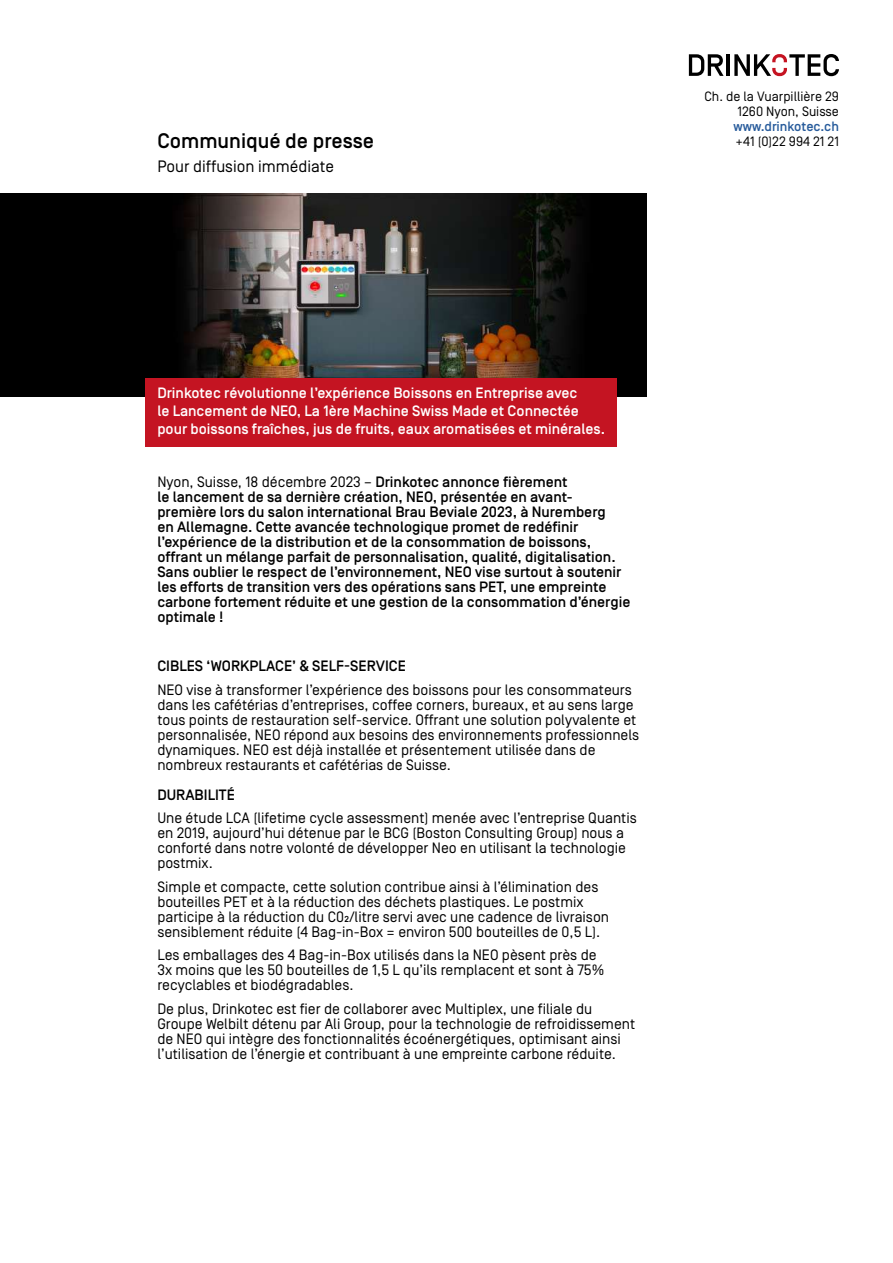
<style>
.page{position:relative;width:893px;height:1263px;background:#fff}
.page>*{position:absolute;margin:0;border:0;box-sizing:border-box;transform-origin:0 0}
.t1{font:500 21px "Simplon Norm";color:#000}
.t2{font:16.5px "Simplon Norm";color:#000}
.t3{font:15px/15px "Simplon Norm";color:#000}
.t4{font:500 15px/15px "Simplon Norm";color:#000}
.t5{font:500 15px/18px "Simplon Norm";color:#fff}
.t6{font:13.5px/15px "Simplon Norm";color:#000;text-align:right}
.t7{font:500 13.5px "Simplon Norm";color:#275b9b}
.s1{font-weight:400}
.s2{font-weight:500}
.s3{font-family:"Roboto";font-weight:500}
</style>
<div class="page">
<svg style="left:689px;top:54px;width:35px;height:22px"></svg>
<hr style="left:727px;top:54px;width:3px;height:22px;background:#000">
<svg style="left:734px;top:54px;width:105px;height:22px"></svg>
<img style="left:0;top:193px;width:646px;height:204px">
<div style="left:145px;top:379px;width:472px;height:68px;background:#c41422"></div>
<h1 class="t1" style="left:157px;top:129px;width:218px">Communiqué de presse</h1>
<p class="t2" style="left:157px;top:158px;width:178px">Pour diffusion immédiate</p>
<p class="t6" style="left:704px;top:89px;width:136px">Ch. de la Vuarpillière 29<br>1260 Nyon, Suisse</p>
<p class="t7" style="left:733px;top:119px;width:107px">www.drinkotec.ch</p>
<p class="t6" style="left:736px;top:134px;width:105px">+41 (0)22 994 21 21</p>
<p class="t5" style="left:157px;top:384px;width:449px">Drinkotec révolutionne l’expérience Boissons en Entreprise avec<br>le Lancement de NEO, La 1ère Machine Swiss Made et Connectée pour boissons fraîches, jus de fruits, eaux aromatisées et minérales.</p>
<p class="t4" style="left:157px;top:475px;width:475px"><span class="s1">Nyon, Suisse, 18 décembre 2023 –</span> Drinkotec annonce fièrement<br>le lancement de sa dernière création, NEO, présentée en avant&shy;première lors du salon international Brau Beviale 2023, à Nuremberg<br>en Allemagne. Cette avancée technologique promet de redéfinir l’expérience de la distribution et de la consommation de boissons, offrant un mélange parfait de personnalisation, qualité, digitalisation.<br>Sans oublier le respect de l’environnement, NEO vise surtout à soutenir les efforts de transition vers des opérations sans PET, une empreinte carbone fortement réduite et une gestion de la consommation d’énergie optimale !</p>
<p class="t3" style="left:157px;top:655px;width:476px;line-height:23.5px"><span class="s2">CIBLES ‘WORKPLACE’</span> <span class="s3">&amp;</span> <span class="s2">SELF-SERVICE<br></span>NEO vise à transformer l’expérience des boissons pour les consommateurs</p>
<p class="t3" style="left:157px;top:697px;width:483px">dans les cafétérias d’entreprises, coffee corners, bureaux, et au sens large tous points de restauration self-service. Offrant une solution polyvalente et personnalisée, NEO répond aux besoins des environnements professionnels dynamiques. NEO est déjà installée et présentement utilisée dans de nombreux restaurants et cafétérias de Suisse.</p>
<p class="t4" style="left:157px;top:788px;width:79px">DURABILITÉ</p>
<p class="t3" style="left:157px;top:811px;width:481px">Une étude LCA (lifetime cycle assessment) menée avec l’entreprise Quantis en 2019, aujourd’hui détenue par le BCG (Boston Consulting Group) nous a conforté dans notre volonté de développer Neo en utilisant la technologie postmix.</p>
<p class="t3" style="left:157px;top:879px;width:453px">Simple et compacte, cette solution contribue ainsi à l’élimination des bouteilles PET et à la réduction des déchets plastiques. Le postmix participe à la réduction du C02/litre servi avec une cadence de livraison sensiblement réduite (4 Bag-in-Box = environ 500 bouteilles de 0,5 L).</p>
<p class="t3" style="left:157px;top:948px;width:448px">Les emballages des 4 Bag-in-Box utilisés dans la NEO pèsent près de<br>3x moins que les 50 bouteilles de 1,5 L qu’ils remplacent et sont à 75% recyclables et biodégradables.</p>
<p class="t3" style="left:157px;top:1001px;width:479px">De plus, Drinkotec est fier de collaborer avec Multiplex, une filiale du Groupe Welbilt détenu par Ali Group, pour la technologie de refroidissement de NEO qui intègre des fonctionnalités écoénergétiques, optimisant ainsi l’utilisation de l’énergie et contribuant à une empreinte carbone réduite.</p>
</div>
